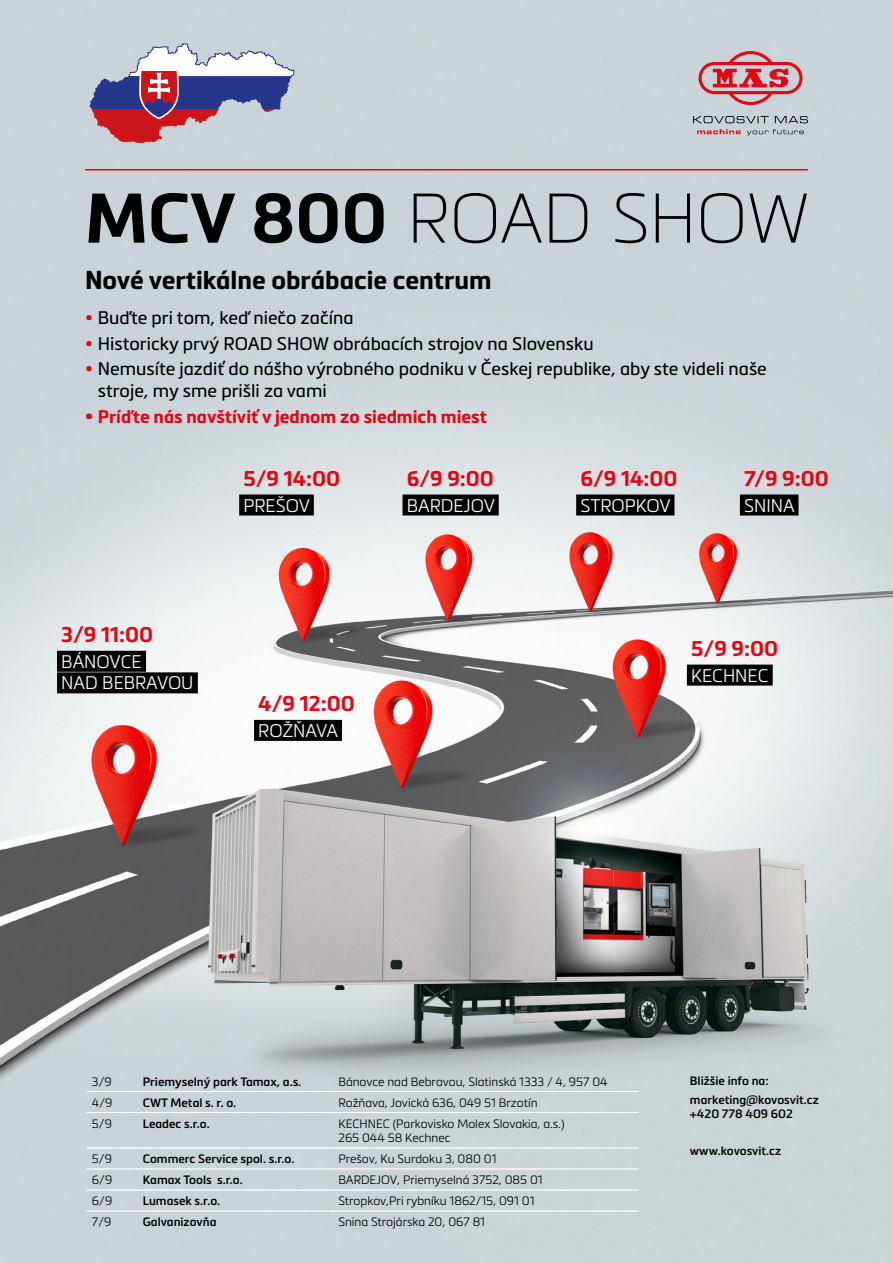
<style>
.page{position:relative;width:893px;height:1263px;background:#fff}
.page>*{position:absolute;margin:0;border:0;box-sizing:border-box;transform-origin:0 0}
.t1{font:69px "Metronic Pro Air";color:#000}
.t2{font:700 25.5px "Metronic Pro";color:#000}
.t3{font:700 21px "Metronic Pro";color:#e30613}
.t4{font:18px/21.6px "Metronic Pro";color:#000}
.t5{font:300 18px/21.6px "Metronic Pro";color:#fff}
.t6{font:700 18px "Metronic Pro";color:#e30613}
.t7{font:300 12px/14.4px "Metronic Pro";color:#000}
.t8{font:600 12px/18.6px "Metronic Pro";color:#000}
.s1{font-family:"Metronic Pro";font-weight:700}
.s2{color:#e30613}
</style>
<div class="page">
<img style="left:0;top:0;width:893px;height:1263px">
<div style="left:57px;top:651px;width:89px;height:21px;background:#000"></div>
<div style="left:57px;top:672px;width:141px;height:21px;background:#000"></div>
<div style="left:254px;top:720px;width:88px;height:21px;background:#000"></div>
<div style="left:687px;top:665px;width:86px;height:21px;background:#000"></div>
<div style="left:239px;top:494px;width:75px;height:21px;background:#000"></div>
<div style="left:403px;top:494px;width:96px;height:21px;background:#000"></div>
<div style="left:576px;top:494px;width:98px;height:21px;background:#000"></div>
<div style="left:740px;top:494px;width:58px;height:21px;background:#000"></div>
<svg style="left:87px;top:1091px;width:551px;height:1px"></svg>
<svg style="left:87px;top:1112px;width:551px;height:1px"></svg>
<svg style="left:87px;top:1147px;width:551px;height:1px"></svg>
<svg style="left:87px;top:1168px;width:551px;height:1px"></svg>
<svg style="left:87px;top:1189px;width:551px;height:1px"></svg>
<svg style="left:87px;top:1210px;width:551px;height:1px"></svg>
<svg style="left:698px;top:51px;width:104px;height:54px;background:#d18f96"></svg>
<svg style="left:693px;top:116px;width:115px;height:7px"></svg>
<svg style="left:697px;top:129px;width:44px;height:5px"></svg>
<svg style="left:747px;top:129px;width:57px;height:6px"></svg>
<svg style="left:90px;top:43px;width:205px;height:100px"></svg>
<hr style="left:85px;top:169px;width:723px;height:1px;background:#e30613">
<h1 class="t1" style="left:85px;top:171px;width:726px"><span class="s1">MCV 800</span> ROAD SHOW</h1>
<h2 class="t2" style="left:85px;top:264px;width:408px">Nové vertikálne obrábacie centrum</h2>
<h3 class="t4" style="left:85px;top:306px;width:270px"><span class="s2">•</span> Buďte pri tom, keď niečo začína</h3>
<h3 class="t4" style="left:85px;top:332px;width:510px"><span class="s2">•</span> Historicky prvý ROAD SHOW obrábacích strojov na Slovensku</h3>
<h3 class="t4" style="left:98px;top:357px;width:671px;text-indent:-13px"><span class="s2">•</span> Nemusíte jazdiť do nášho výrobného podniku v Českej republike, aby ste videli naše stroje, my sme prišli za vami</h3>
<h3 class="t6" style="left:85px;top:405px;width:403px">• Príďte nás navštíviť v jednom zo siedmich miest</h3>
<h3 class="t3" style="left:61px;top:621px;width:93px">3/9 11:00</h3>
<h3 class="t5" style="left:61px;top:650px;width:134px">BÁNOVCE<br>NAD BEBRAVOU</h3>
<h3 class="t3" style="left:243px;top:465px;width:98px">5/9 14:00</h3>
<h3 class="t5" style="left:243px;top:494px;width:68px">PREŠOV</h3>
<h3 class="t3" style="left:258px;top:690px;width:98px">4/9 12:00</h3>
<h3 class="t5" style="left:258px;top:719px;width:81px">ROŽŇAVA</h3>
<h3 class="t3" style="left:407px;top:465px;width:89px">6/9 9:00</h3>
<h3 class="t5" style="left:407px;top:494px;width:90px">BARDEJOV</h3>
<h3 class="t3" style="left:580px;top:465px;width:99px">6/9 14:00</h3>
<h3 class="t5" style="left:580px;top:494px;width:92px">STROPKOV</h3>
<h3 class="t3" style="left:744px;top:465px;width:86px">7/9 9:00</h3>
<h3 class="t5" style="left:744px;top:494px;width:52px">SNINA</h3>
<h3 class="t3" style="left:691px;top:635px;width:88px">5/9 9:00</h3>
<h3 class="t5" style="left:691px;top:664px;width:79px">KECHNEC</h3>
<p class="t7" style="left:92px;top:1074px;width:21px">3 / 9</p>
<p class="t8" style="left:143px;top:1072px;width:160px">Priemyselný park Tamax, a.s.</p>
<p class="t7" style="left:338px;top:1074px;width:271px">Bánovce nad Bebravou, Slatinská 1333 / 4, 957 04</p>
<p class="t7" style="left:92px;top:1095px;width:22px">4 / 9</p>
<p class="t8" style="left:143px;top:1093px;width:95px">CWT Metal s. r. o.</p>
<p class="t7" style="left:338px;top:1095px;width:201px">Rožňava, Jovická 636, 049 51 Brzotín</p>
<p class="t7" style="left:92px;top:1116px;width:22px">5 / 9</p>
<p class="t8" style="left:143px;top:1114px;width:68px">Leadec s.r.o.</p>
<p class="t7" style="left:338px;top:1116px;width:228px">KECHNEC (Parkovisko Molex Slovakia, a.s.)<br>265 044 58 Kechnec</p>
<p class="t7" style="left:92px;top:1151px;width:22px">5 / 9</p>
<p class="t8" style="left:143px;top:1149px;width:153px">Commerc Service spol. s.r.o.</p>
<p class="t7" style="left:338px;top:1151px;width:160px">Prešov, Ku Surdoku 3, 080 01</p>
<p class="t7" style="left:92px;top:1172px;width:22px">6 / 9</p>
<p class="t8" style="left:143px;top:1170px;width:102px">Kamax Tools s.r.o.</p>
<p class="t7" style="left:338px;top:1172px;width:206px">BARDEJOV, Priemyselná 3752, 085 01</p>
<p class="t7" style="left:92px;top:1193px;width:22px">6 / 9</p>
<p class="t8" style="left:143px;top:1191px;width:79px">Lumasek s.r.o.</p>
<p class="t7" style="left:338px;top:1193px;width:198px">Stropkov,Pri rybníku 1862/15, 091 01</p>
<p class="t7" style="left:92px;top:1214px;width:21px">7 / 9</p>
<p class="t8" style="left:143px;top:1212px;width:75px">Galvanizovňa</p>
<p class="t7" style="left:338px;top:1214px;width:148px">Snina Strojárska 20, 067 81</p>
<p class="t8" style="left:690px;top:1071px;width:130px">Bližšie info na: marketing@kovosvit.cz</p>
<p class="t8" style="left:690px;top:1104px;width:104px">+420 778 409 602</p>
<p class="t8" style="left:690px;top:1141px;width:93px">www.kovosvit.cz</p>
</div>
